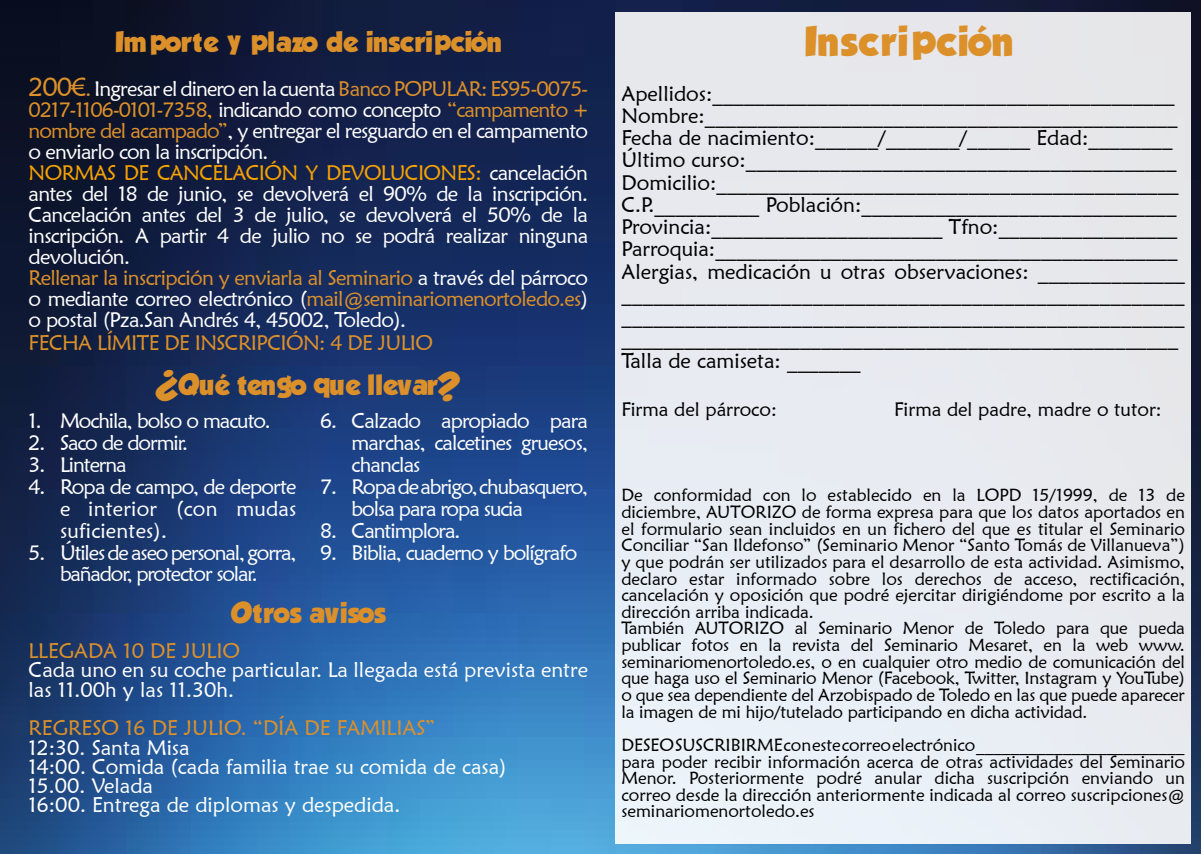
<style>
.page{position:relative;width:1201px;height:854px;background:#fff}
.page>*{position:absolute;margin:0;border:0;box-sizing:border-box;transform-origin:0 0}
.t1{font:700 45.5px "Tadeo Font";letter-spacing:.05em;color:#dc902a}
.t2{font:700 31.5px "Tadeo Font";letter-spacing:.025em;color:#dc902a}
.t3{font:700 31.5px "Tadeo Font";color:#dc902a}
.t4{font:21px/22.2px "Maiandra GD";color:#000}
.t5{font:21px/21px "Maiandra GD";letter-spacing:-.03em;color:#fff;text-align:justify}
.t6{font:21px/19.2px "Maiandra GD";color:#fff}
.t7{font:21px/21.9px "Maiandra GD";letter-spacing:-.05em;color:#fff}
.t8{font:21px/21.9px "Maiandra GD";letter-spacing:-.055em;color:#fff;text-align:center}
.t9{font:21px "Maiandra GD";color:#dc902a}
.t10{font:21px "Maiandra GD";letter-spacing:-.03em;color:#dc902a}
.t11{font:19.25px "Maiandra GD";color:#000}
.t12{font:17.5px/16.6px "Maiandra GD";color:#000}
.s1{font-size:26.25px;color:#dc902a}
.s2{color:#dc902a}
.s3{color:#f6a200}
</style>
<div class="page">
<img style="left:0;top:0;width:1200px;height:853px">
<div style="left:615px;top:12px;width:576px;height:831px;background:#e7eaef"></div>
<h2 class="t2" style="left:115px;top:21px;width:388px">Importe y plazo de inscripción</h2>
<p class="t5" style="left:29px;top:78px;width:561px;text-align:left"><span class="s1">200€</span><span class="s2">.</span> Ingresar el dinero en la cuenta <span class="s2">Banco POPULAR: ES95-0075- 0217-1106-0101-7358</span><span class="s3">,</span> indicando como concepto <span class="s2">“campamento + nombre del acampado”</span>, y entregar el resguardo en el campamento o enviarlo con la inscripción.<br><span class="s3">NORMAS DE CANCELACIÓN Y DEVOLUCIONES:</span> cancelación antes del 18 de junio, se devolverá el 90% de la inscripción.<br>Cancelación antes del 3 de julio, se devolverá el 50% de la inscripción. A partir 4 de julio no se podrá realizar ninguna devolución.<br><span class="s2">Rellenar la inscripción y enviarla al Seminario</span> a través del párroco o mediante correo electrónico (<span class="s2">mail@seminariomenortoledo.es</span>) o postal (Pza.San Andrés 4, 45002, Toledo).</p>
<p class="t10" style="left:29px;top:329px;width:406px">FECHA LÍMITE DE INSCRIPCIÓN: 4 DE JULIO</p>
<h2 class="t3" style="left:156px;top:364px;width:307px">¿Qué tengo que llevar?</h2>
<p class="t7" style="left:29px;top:409px;width:244px">1. Mochila, bolso o macuto.</p>
<p class="t7" style="left:29px;top:431px;width:161px">2. Saco de dormir.</p>
<p class="t7" style="left:29px;top:453px;width:100px">3. Linterna</p>
<p class="t5" style="left:60px;top:475px;width:238px;line-height:21.9px;text-indent:-32px">4. Ropa de campo, de deporte e interior (con mudas suficientes).</p>
<p class="t8" style="left:29px;top:540px;width:269px">5. Útiles de aseo personal, gorra, bañador, protector solar.</p>
<p class="t5" style="left:351px;top:409px;width:238px;line-height:21.9px;text-indent:-32px">6. Calzado apropiado para marchas, calcetines gruesos, chanclas</p>
<p class="t7" style="left:351px;top:475px;width:238px;text-indent:-32px">7. Ropa de abrigo, chubasquero, bolsa para ropa sucia</p>
<p class="t7" style="left:320px;top:519px;width:142px">8. Cantimplora.</p>
<p class="t7" style="left:320px;top:540px;width:259px">9. Biblia, cuaderno y bolígrafo</p>
<h2 class="t2" style="left:231px;top:592px;width:156px">Otros avisos</h2>
<p class="t9" style="left:29px;top:637px;width:213px">LLEGADA 10 DE JULIO</p>
<p class="t6" style="left:29px;top:660px;width:561px">Cada uno en su coche particular. La llegada está prevista entre las 11.00h y las 11.30h.</p>
<p class="t9" style="left:29px;top:714px;width:409px">REGRESO 16 DE JULIO. “DÍA DE FAMILIAS”</p>
<p class="t6" style="left:29px;top:737px;width:479px">12:30. Santa Misa<br>14:00. Comida (cada familia trae su comida de casa)<br>15.00. Velada<br>16:00. Entrega de diplomas y despedida.</p>
<h1 class="t1" style="left:804px;top:11px;width:210px">Inscripción</h1>
<p class="t4" style="left:621px;top:82px;width:565px">Apellidos:____________________________________________ Nombre:_____________________________________________ Fecha de nacimiento:______/_______/______ Edad:________ Último curso:_________________________________________ Domicilio:____________________________________________ C.P.__________ Población:______________________________ Provincia:______________________ Tfno:_________________ Parroquia:____________________________________________ Alergias, medicación u otras observaciones: ______________ _____________________________________________________ _____________________________________________________ _____________________________________________________ Talla de camiseta: _______</p>
<p class="t11" style="left:621px;top:397px;width:157px">Firma del párroco:</p>
<p class="t11" style="left:894px;top:397px;width:269px">Firma del padre, madre o tutor:</p>
<p class="t12" style="left:621px;top:486px;width:565px">De conformidad con lo establecido en la LOPD 15/1999, de 13 de diciembre, AUTORIZO de forma expresa para que los datos aportados en el formulario sean incluidos en un fichero del que es titular el Seminario Conciliar “San Ildefonso” (Seminario Menor “Santo Tomás de Villanueva”) y que podrán ser utilizados para el desarrollo de esta actividad. Asimismo, declaro estar informado sobre los derechos de acceso, rectificación, cancelación y oposición que podré ejercitar dirigiéndome por escrito a la dirección arriba indicada.<br>También AUTORIZO al Seminario Menor de Toledo para que pueda publicar fotos en la revista del Seminario Mesaret, en la web www. seminariomenortoledo.es, o en cualquier otro medio de comunicación del que haga uso el Seminario Menor (Facebook, Twitter, Instagram y YouTube) o que sea dependiente del Arzobispado de Toledo en las que puede aparecer la imagen de mi hijo/tutelado participando en dicha actividad.</p>
<p class="t12" style="left:621px;top:736px;width:565px;text-align:justify">DESEO SUSCRIBIRME con este correo electrónico ________________________ para poder recibir información acerca de otras actividades del Seminario Menor. Posteriormente podré anular dicha suscripción enviando un correo desde la dirección anteriormente indicada al correo suscripciones@ seminariomenortoledo.es</p>
</div>
